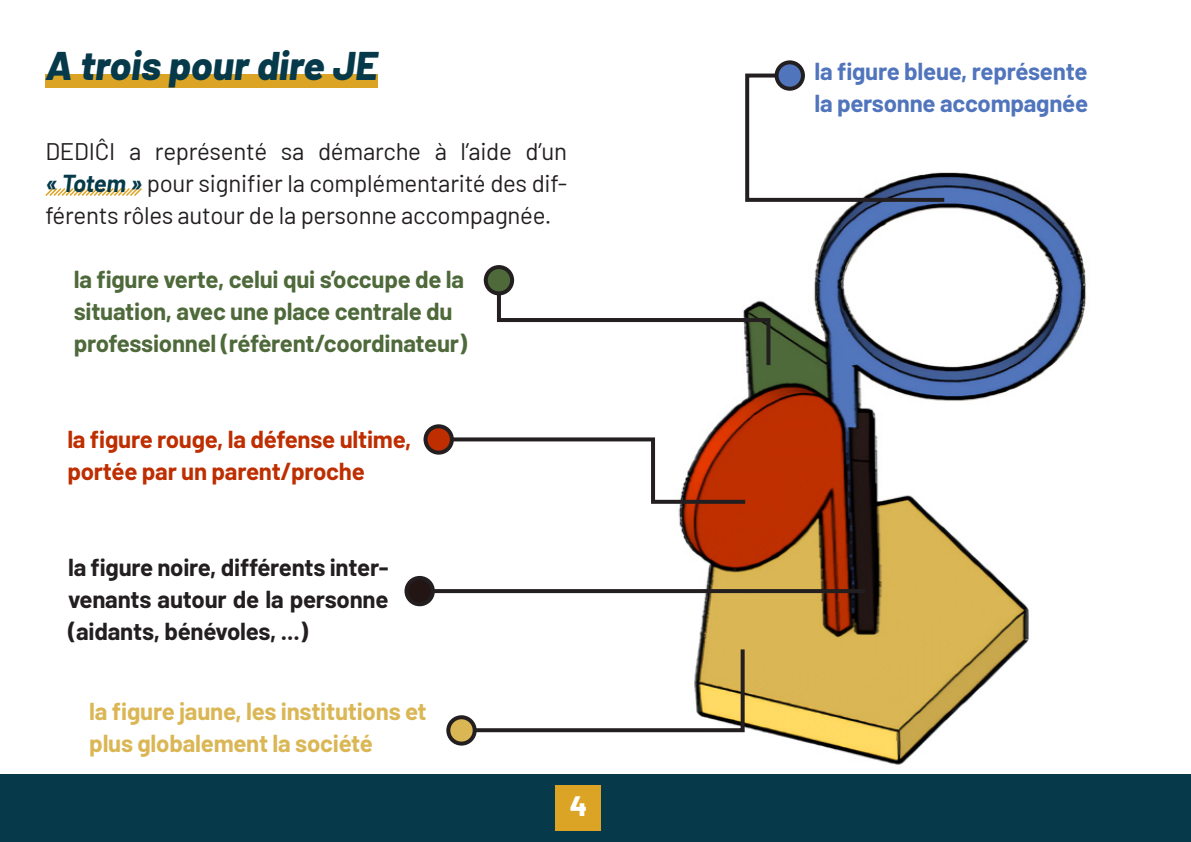
<style>
.page{position:relative;width:1191px;height:842px;background:#fff}
.page>*{position:absolute;margin:0;border:0;box-sizing:border-box;transform-origin:0 0}
.ST-T1{font:italic 800 40px "Barlow";color:#063a4a}
.t1{font:800 28px "Barlow";color:#fff}
.ST-Texte{font:24px/32px "Barlow";letter-spacing:-.01em;color:#231f20;text-align:justify}
.ST-Texte-2{font:700 24px/32px "Barlow";letter-spacing:-.01em;color:#4e693a}
.ST-Texte-3{font:700 24px/32px "Barlow";letter-spacing:-.01em;color:#231f20;text-align:justify}
.ST-Texte-4{font:700 24px/32px "Barlow";letter-spacing:-.01em;color:#dab654}
.ST-Texte-5{font:700 24px/32px "Barlow";letter-spacing:-.01em;color:#be2e00}
.ST-Texte-6{font:700 24px/32px "Barlow";letter-spacing:-.01em;color:#5175bc}
.s1{font-weight:700;font-style:italic;color:#063a4a}
</style>
<div class="page">
<div style="left:0;top:774px;width:1191px;height:68px;background:#063a4a"></div>
<div style="left:556px;top:785px;width:45px;height:46px;background:#dca425"></div>
<img style="left:658px;top:172px;width:428px;height:593px">
<div style="left:45px;top:74px;width:332px;height:14px;background:#dca425"></div>
<svg style="left:45px;top:188px;width:97px;height:8px"></svg>
<svg style="left:743px;top:73px;width:205px;height:131px"></svg>
<svg style="left:496px;top:276px;width:276px;height:93px"></svg>
<svg style="left:457px;top:645px;width:289px;height:89px"></svg>
<svg style="left:435px;top:589px;width:430px;height:4px;background:#272323"></svg>
<svg style="left:434px;top:435px;width:315px;height:71px"></svg>
<div style="left:486px;top:267px;width:26px;height:26px;background:#4e693a;border-radius:50%"></div>
<div style="left:484px;top:265px;width:30px;height:30px;border:4px solid #231f20;border-radius:50%"></div>
<svg style="left:425px;top:426px;width:27px;height:27px"></svg>
<div style="left:423px;top:424px;width:31px;height:31px;border:4px solid #231f20;border-radius:50%"></div>
<div style="left:406px;top:578px;width:27px;height:26px;background:#221514;border-radius:50%"></div>
<div style="left:404px;top:576px;width:31px;height:30px;border:4px solid #231f20;border-radius:50%"></div>
<svg style="left:448px;top:717px;width:27px;height:27px"></svg>
<div style="left:446px;top:715px;width:31px;height:31px;border:4px solid #231f20;border-radius:50%"></div>
<svg style="left:776px;top:62px;width:27px;height:27px"></svg>
<div style="left:774px;top:60px;width:31px;height:31px;border:4px solid #231f20;border-radius:50%"></div>
<p class="ST-T1" style="left:45px;top:36px;width:333px">A trois pour dire JE</p>
<p class="ST-Texte" style="left:45px;top:134px;width:523px">DEDIĈI a représenté sa démarche à l’aide d’un <span class="s1">« Totem »</span> pour signifier la complémentarité des dif&shy;férents rôles autour de la personne accompagnée.</p>
<p class="ST-Texte-2" style="left:74px;top:262px;width:395px">la figure verte, celui qui s’occupe de la situation, avec une place centrale du professionnel (réfèrent/coordinateur)</p>
<p class="ST-Texte-5" style="left:67px;top:422px;width:345px">la figure rouge, la défense ultime, portée par un parent/proche</p>
<p class="ST-Texte-3" style="left:68px;top:550px;width:322px">la figure noire, différents inter&shy;venants autour de la personne (aidants, bénévoles, ...)</p>
<p class="ST-Texte-4" style="left:89px;top:694px;width:339px">la figure jaune, les institutions et plus globalement la société</p>
<p class="t1" style="left:570px;top:785px;width:19px">4</p>
<p class="ST-Texte-6" style="left:814px;top:54px;width:275px">la figure bleue, représente la personne accompagnée</p>
</div>
